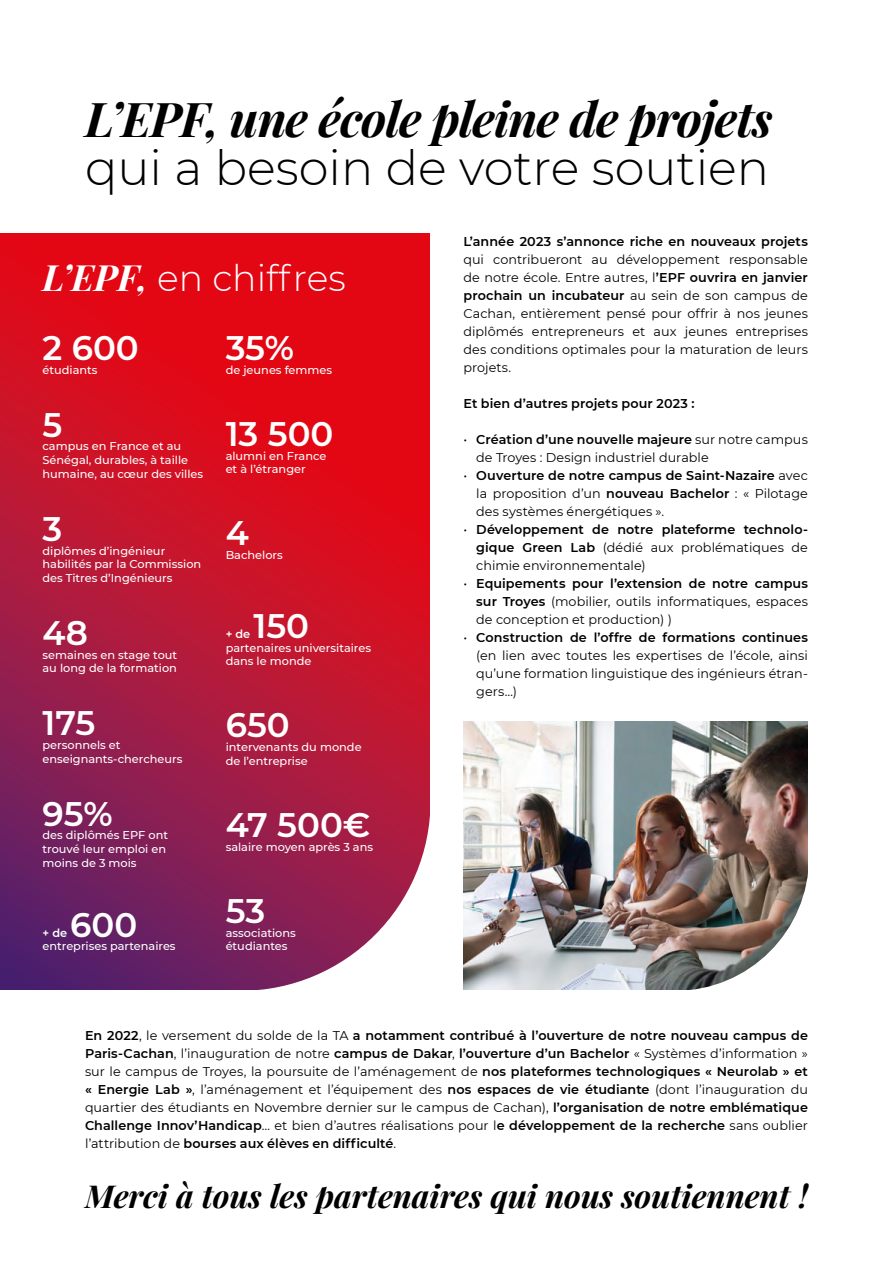
<style>
.page{position:relative;width:893px;height:1263px;background:#fff}
.page>*{position:absolute;margin:0;border:0;box-sizing:border-box;transform-origin:0 0}
.t1{font:italic 700 48px "Playfair Display";letter-spacing:-.02em;color:#000}
.t2{font:300 48px "Montserrat";color:#000}
.t3{font:300 36.3px "Montserrat";color:#fff}
.t4{font:600 34.05px "Montserrat";color:#fff}
.t5{font:italic 700 31.65px "Playfair Display";color:#000}
.t6{font:600 12.75px/18px "Montserrat";letter-spacing:.01em;color:#000;text-align:justify}
.t7{font:12.75px/18px "Montserrat";letter-spacing:.005em;color:#000;text-align:justify}
.t8{font:500 11.4px/13.6px "Montserrat";color:#fff}
.t9{font:600 11.4px "Montserrat";color:#fff}
.s1{font-family:"Playfair Display";font-weight:700;font-style:italic}
.s2{font-weight:600}
.s3{font-weight:400}
</style>
<div class="page">
<img style="left:463px;top:722px;width:345px;height:268px">
<svg style="left:0;top:234px;width:429px;height:756px;background:#bb1331"></svg>
<svg style="left:240px;top:800px;width:190px;height:190px"></svg>
<img style="left:675px;top:857px;width:133px;height:133px">
<h1 class="t1" style="left:85px;top:82px;width:689px">L’EPF, une école pleine de projets</h1>
<h1 class="t2" style="left:85px;top:135px;width:686px">qui a besoin de votre soutien</h1>
<h2 class="t3" style="left:43px;top:253px;width:305px"><span class="s1">L’EPF,</span> en chiffres</h2>
<h3 class="t4" style="left:43px;top:324px;width:98px">2 600</h3>
<p class="t8" style="left:43px;top:362px;width:57px">étudiants</p>
<h3 class="t4" style="left:43px;top:401px;width:21px">5</h3>
<p class="t8" style="left:43px;top:439px;width:162px">campus en France et au<br>Sénégal, durables, à taille humaine, au cœur des villes</p>
<h3 class="t4" style="left:43px;top:505px;width:21px">3</h3>
<p class="t8" style="left:43px;top:543px;width:160px">diplômes d’ingénieur habilités par la Commission des Titres d’Ingénieurs</p>
<h3 class="t4" style="left:43px;top:609px;width:47px">48</h3>
<p class="t8" style="left:43px;top:647px;width:136px">semaines en stage tout au long de la formation</p>
<h3 class="t4" style="left:43px;top:699px;width:54px">175</h3>
<p class="t8" style="left:43px;top:738px;width:141px">personnels et enseignants-chercheurs</p>
<h3 class="t4" style="left:43px;top:790px;width:72px">95%</h3>
<p class="t8" style="left:43px;top:828px;width:127px">des diplômés EPF ont trouvé leur emploi en moins de 3 mois</p>
<h3 class="t4" style="left:70px;top:900px;width:69px">600</h3>
<p class="t8" style="left:43px;top:939px;width:135px">entreprises partenaires</p>
<p class="t9" style="left:43px;top:924px;width:26px">+ de</p>
<h3 class="t4" style="left:226px;top:324px;width:70px">35%</h3>
<p class="t8" style="left:226px;top:362px;width:108px">de jeunes femmes</p>
<h3 class="t4" style="left:226px;top:410px;width:109px">13 500</h3>
<p class="t8" style="left:226px;top:448px;width:102px">alumni en France et à l’étranger</p>
<h3 class="t4" style="left:226px;top:509px;width:25px">4</h3>
<p class="t8" style="left:226px;top:548px;width:59px">Bachelors</p>
<h3 class="t4" style="left:253px;top:602px;width:57px">150</h3>
<p class="t8" style="left:226px;top:640px;width:147px">partenaires universitaires dans le monde</p>
<p class="t9" style="left:226px;top:626px;width:26px">+ de</p>
<h3 class="t4" style="left:226px;top:701px;width:66px">650</h3>
<p class="t8" style="left:226px;top:740px;width:137px">intervenants du monde de l’entreprise</p>
<h3 class="t4" style="left:226px;top:801px;width:146px">47 500€</h3>
<p class="t8" style="left:226px;top:839px;width:149px">salaire moyen après 3 ans</p>
<h3 class="t4" style="left:226px;top:887px;width:41px">53</h3>
<p class="t8" style="left:226px;top:925px;width:72px">associations étudiantes</p>
<p class="t6" style="left:463px;top:232px;width:346px">L’année 2023 s’annonce riche en nouveaux projets</p>
<p class="t7" style="left:463px;top:250px;width:346px">qui contribueront au développement responsable de notre école. Entre autres, l<span class="s2">’EPF ouvrira en janvier prochain un incubateur</span> au sein de son campus de Cachan, entièrement pensé pour offrir à nos jeunes diplômés entrepreneurs et aux jeunes entreprises des conditions optimales pour la maturation de leurs projets.</p>
<p class="t6" style="left:463px;top:394px;width:233px">Et bien d’autres projets pour 2023 :</p>
<p class="t7" style="left:476px;top:430px;width:333px;text-indent:-13px">• <span class="s2">Création d’une nouvelle majeure</span> sur notre campus de Troyes : Design industriel durable</p>
<p class="t7" style="left:476px;top:466px;width:333px;text-indent:-13px">• <span class="s2">Ouverture de notre campus de Saint-Nazaire</span> avec la proposition d’un <span class="s2">nouveau Bachelor</span> : « Pilotage des systèmes énergétiques ».</p>
<p class="t6" style="left:476px;top:520px;width:333px;text-indent:-13px"><span class="s3">•</span> Développement de notre plateforme technolo&shy;gique Green Lab <span class="s3">(dédié aux problématiques de chimie environnementale)</span></p>
<p class="t7" style="left:476px;top:574px;width:333px;text-indent:-13px">• <span class="s2">Equipements pour l’extension de notre campus sur Troyes</span> (mobilier, outils informatiques, espaces de conception et production) )</p>
<p class="t7" style="left:476px;top:628px;width:333px;text-indent:-13px">• <span class="s2">Construction de l’offre de formations continues </span>(en lien avec toutes les expertises de l’école, ainsi qu’une formation linguistique des ingénieurs étran&shy;gers…)</p>
<p class="t6" style="left:85px;top:1026px;width:724px">En 2022<span class="s3">, le versement du solde de la TA</span> a notamment contribué à l’ouverture de notre nouveau campus de Paris-Cachan<span class="s3">, l’inauguration de notre</span> campus de Dakar<span class="s3">,</span> l’ouverture d’un Bachelor <span class="s3">« Systèmes d’information » sur le campus de Troyes, la poursuite de l’aménagement de</span> nos plateformes technologiques « Neurolab » et « Energie Lab »<span class="s3">, l’aménagement et l’équipement des</span> nos espaces de vie étudiante <span class="s3">(dont l’inauguration du quartier des étudiants en Novembre dernier sur le campus de Cachan),</span> l’organisation de notre emblématique Challenge Innov’Handicap<span class="s3">… et bien d’autres réalisations pour l</span>e développement de la recherche <span class="s3">sans oublier l’attribution de</span> bourses aux élèves en difficulté<span class="s3">.</span></p>
<h3 class="t5" style="left:85px;top:1171px;width:724px">Merci à tous les partenaires qui nous soutiennent !</h3>
</div>
